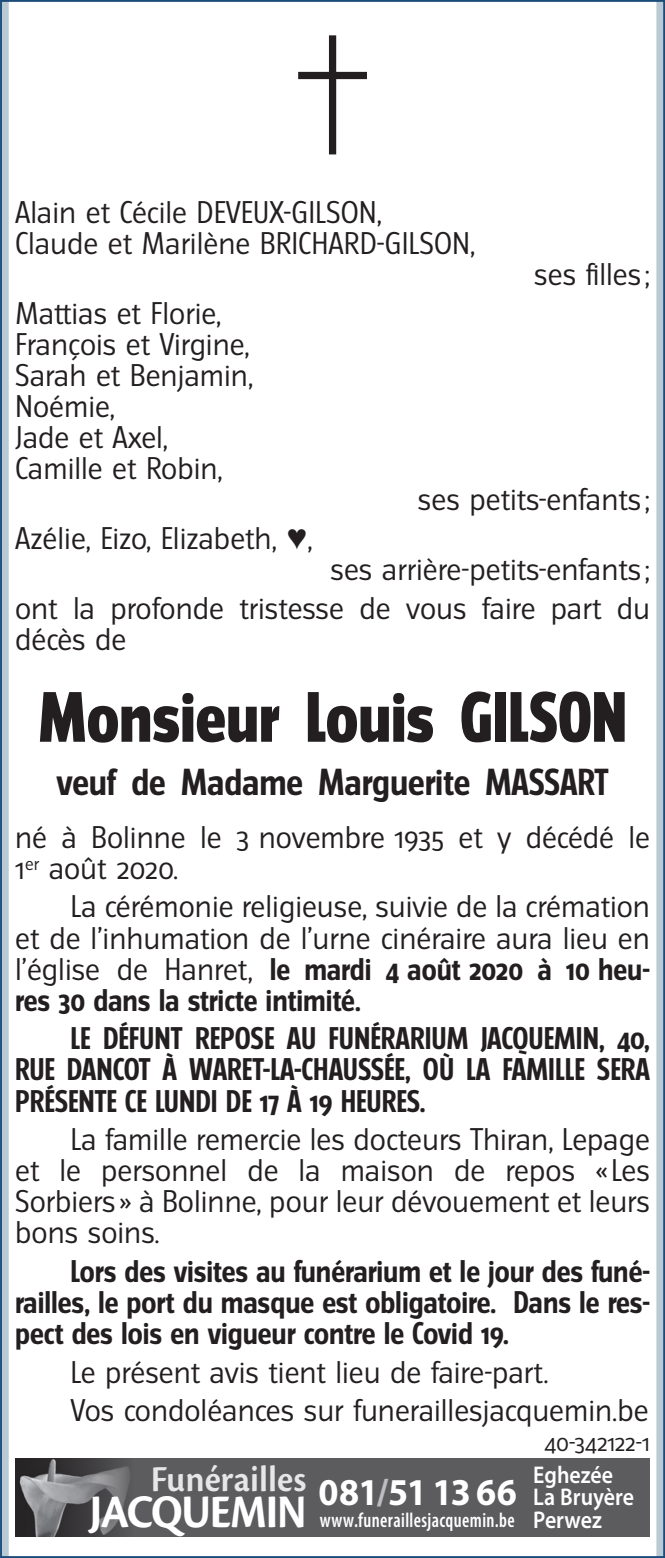
<style>
.page{position:relative;width:665px;height:1558px;background:#fff}
.page>*{position:absolute;margin:0;border:0;box-sizing:border-box;transform-origin:0 0}
.t1{font:800 63.7px "Turmino";color:#231f20}
.t2{font:700 48.65px "Cronos Pro";letter-spacing:-.025em;color:#fff;scale:.91 1}
.t3{font:600 38.15px "Cronos Pro";color:#fff;scale:.95 1}
.t4{font:700 33.6px "Turmino";letter-spacing:-.005em;color:#231f20}
.t5{font:28px/31.2px "Turmino";color:#231f20}
.t6{font:700 28px/31.2px "Turmino";color:#231f20;text-align:justify}
.t7{font:600 24.15px/22.4px "Myriad Pro";color:#fff;scale:.9 1}
.t8{font:22.4px "Turmino";letter-spacing:-.01em;color:#231f20}
.t9{font:600 condensed 20.65px "Myriad Pro";letter-spacing:.02em;color:#fff;scale:.89 1}
.s1{font-family:"Necro Pi"}
.s2{font-weight:700}
</style>
<div class="page">
<div style="left:0;top:0;width:9px;height:1558px;background:#bacad5"></div>
<div style="left:656px;top:0;width:9px;height:1558px;background:#bacad5"></div>
<svg style="left:298px;top:35px;width:69px;height:119px"></svg>
<div style="left:15px;top:1458px;width:635px;height:78px;background:#5c5c5f"></div>
<img style="left:15px;top:1458px;width:115px;height:78px">
<p class="t5" style="left:15px;top:197px;width:462px">Alain et Cécile DEVEUX-GILSON,<br>Claude et Marilène BRICHARD-GILSON,</p>
<p class="t5" style="left:15px;top:297px;width:240px">Mattias et Florie,<br>François et Virgine,<br>Sarah et Benjamin,<br>Noémie,<br>Jade et Axel,<br>Camille et Robin,</p>
<p class="t5" style="left:534px;top:259px;width:117px">ses filles ;</p>
<p class="t5" style="left:418px;top:484px;width:234px">ses petits-enfants ;</p>
<p class="t5" style="left:15px;top:523px;width:299px">Azélie, Eizo, Elizabeth, <span class="s1">x</span>,</p>
<p class="t5" style="left:15px;top:550px;width:636px;line-height:38.5px;text-align:right">ses arrière-petits-enfants ;<br>ont la profonde tristesse de vous faire part du</p>
<p class="t5" style="left:15px;top:623px;width:113px">décès de</p>
<h1 class="t1" style="left:38px;top:678px;width:590px">Monsieur Louis GILSON</h1>
<p class="t4" style="left:57px;top:761px;width:553px">veuf de Madame Marguerite MASSART</p>
<p class="t5" style="left:15px;top:821px;width:636px">né à Bolinne le 3 novembre 1935 et y décédé le<br>1<sup>er</sup> août 2020.</p>
<p class="t5" style="left:15px;top:891px;width:636px;text-align:justify;text-indent:55px">La cérémonie religieuse, suivie de la crémation et de l’inhumation de l’urne cinéraire aura lieu en l’église de Hanret, <span class="s2">le mardi 4 août 2020 à 10 heu&shy;res 30 dans la stricte intimité.</span></p>
<p class="t6" style="left:15px;top:1023px;width:636px;text-indent:55px">LE DÉFUNT REPOSE AU FUNÉRARIUM JACQUEMIN, 40, RUE DANCOT À WARET-LA-CHAUSSÉE, OÙ LA FAMILLE SERA PRÉSENTE CE LUNDI DE 17 À 19 HEURES.</p>
<p class="t5" style="left:15px;top:1124px;width:636px;text-align:justify;text-indent:55px">La famille remercie les docteurs Thiran, Lepage et le personnel de la maison de repos « Les Sorbiers » à Bolinne, pour leur dévouement et leurs bons soins.</p>
<p class="t6" style="left:15px;top:1255px;width:636px;text-indent:55px">Lors des visites au funérarium et le jour des funé&shy;railles, le port du masque est obligatoire. Dans le res&shy;pect des lois en vigueur contre le Covid 19.</p>
<p class="t5" style="left:71px;top:1352px;width:580px;line-height:38.5px">Le présent avis tient lieu de faire-part.<br>Vos condoléances sur funeraillesjacquemin.be</p>
<p class="t8" style="left:544px;top:1429px;width:107px">40‑342122‑1</p>
<h3 class="t3" style="left:150px;top:1457px;width:166px">Funérailles</h3>
<p class="t7" style="left:533px;top:1463px;width:113px">Eghezée<br>La Bruyère<br>Perwez</p>
<h2 class="t2" style="left:90px;top:1483px;width:471px">JACQUEMIN <sup>081</sup><sup>/</sup><sup>51</sup> <sup>13</sup> <sup>66</sup></h2>
<p class="t9" style="left:320px;top:1508px;width:221px">www.funeraillesjacquemin.be</p>
</div>
